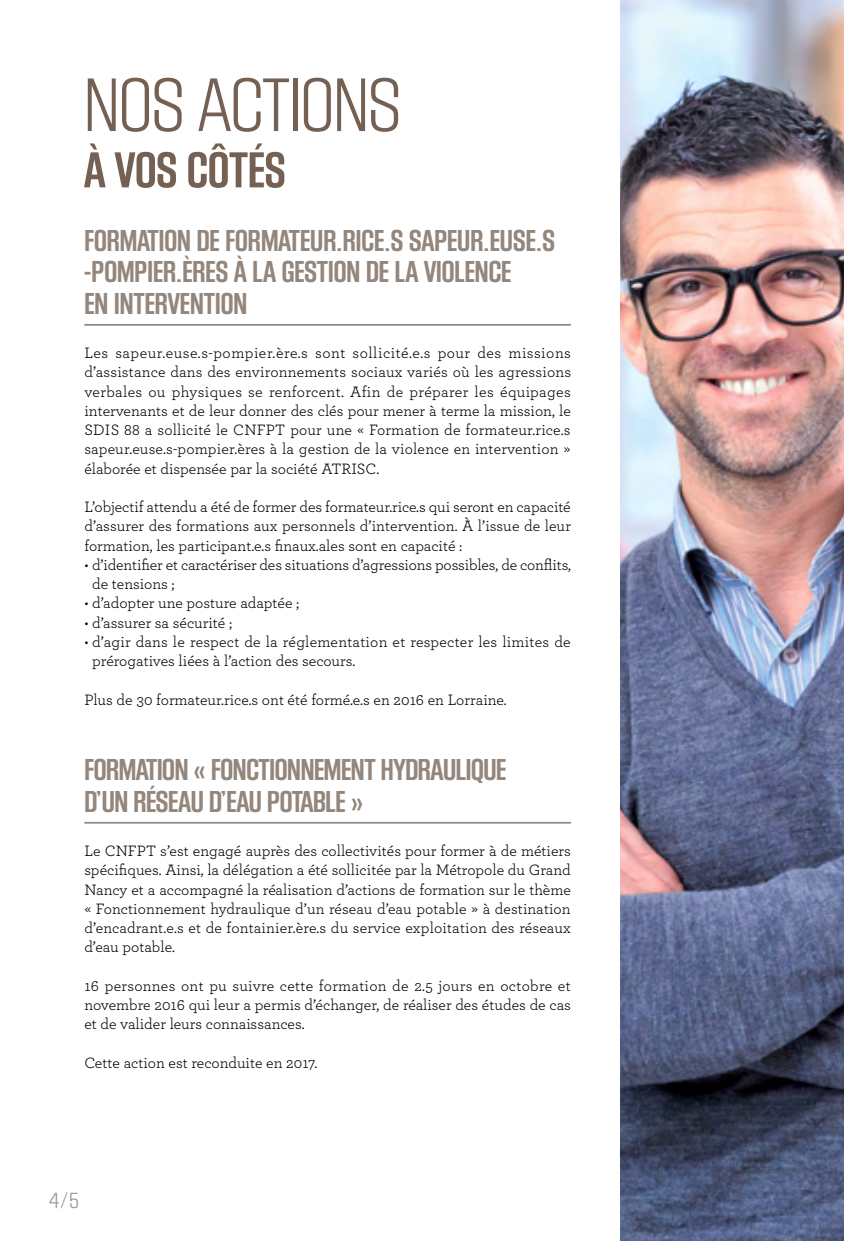
<style>
.page{position:relative;width:844px;height:1241px;background:#fff}
.page>*{position:absolute;margin:0;border:0;box-sizing:border-box;transform-origin:0 0}
.t1{font:78.75px "Block Gothic Light Cond";color:#756153}
.t2{font:52.5px "Block Gothic Bold Cond";color:#756153}
.t3{font:31.5px/31.5px "Block Gothic Bold Cond";color:#93867c}
.t4{font:22.75px "Block Gothic Light Cond";color:#939598}
.t5{font:15.75px/19.2px "Archer";color:#000;text-align:justify}
</style>
<div class="page">
<hr style="left:84px;top:324px;width:486px;height:1px;background:#93867c">
<hr style="left:84px;top:821px;width:486px;height:2px;background:#93867c">
<img style="left:620px;top:0;width:223px;height:1240px">
<h1 class="t1" style="left:84px;top:64px;width:318px">NOS ACTIONS</h1>
<h2 class="t2" style="left:84px;top:142px;width:203px">À VOS CÔTÉS</h2>
<h3 class="t3" style="left:84px;top:226px;width:470px">FORMATION DE FORMATEUR.RICE.S SAPEUR.EUSE.S -POMPIER.ÈRES À LA GESTION DE LA VIOLENCE<br>EN INTERVENTION</h3>
<p class="t5" style="left:84px;top:343px;width:488px">Les sapeur.euse.s-pompier.ère.s sont sollicité.e.s pour des missions d’assistance dans des environnements sociaux variés où les agressions verbales ou physiques se renforcent. Afin de préparer les équipages intervenants et de leur donner des clés pour mener à terme la mission, le SDIS 88 a sollicité le CNFPT pour une « Formation de formateur.rice.s sapeur.euse.s-pompier.ères à la gestion de la violence en intervention » élaborée et dispensée par la société ATRISC.</p>
<p class="t5" style="left:84px;top:497px;width:488px">L’objectif attendu a été de former des formateur.rice.s qui seront en capacité d’assurer des formations aux personnels d’intervention. À l’issue de leur formation, les participant.e.s finaux.ales sont en capacité :</p>
<p class="t5" style="left:92px;top:554px;width:480px;text-indent:-8px">• d’identifier et caractériser des situations d’agressions possibles, de conflits, de tensions ;</p>
<p class="t5" style="left:84px;top:593px;width:216px">• d’adopter une posture adaptée ;</p>
<p class="t5" style="left:84px;top:612px;width:149px">• d’assurer sa sécurité ;</p>
<p class="t5" style="left:92px;top:631px;width:480px;text-indent:-8px">• d’agir dans le respect de la réglementation et respecter les limites de prérogatives liées à l’action des secours.</p>
<p class="t5" style="left:84px;top:689px;width:424px">Plus de 30 formateur.rice.s ont été formé.e.s en 2016 en Lorraine.</p>
<h3 class="t3" style="left:84px;top:755px;width:423px">FORMATION « FONCTIONNEMENT HYDRAULIQUE<br>D’UN RÉSEAU D’EAU POTABLE »</h3>
<p class="t5" style="left:84px;top:840px;width:488px">Le CNFPT s’est engagé auprès des collectivités pour former à de métiers spécifiques. Ainsi, la délégation a été sollicitée par la Métropole du Grand Nancy et a accompagné la réalisation d’actions de formation sur le thème « Fonctionnement hydraulique d’un réseau d’eau potable » à destination d’encadrant.e.s et de fontainier.ère.s du service exploitation des réseaux d’eau potable.</p>
<p class="t5" style="left:84px;top:975px;width:488px">16 personnes ont pu suivre cette formation de 2.5 jours en octobre et novembre 2016 qui leur a permis d’échanger, de réaliser des études de cas et de valider leurs connaissances.</p>
<p class="t5" style="left:84px;top:1052px;width:234px">Cette action est reconduite en 2017.</p>
<h3 class="t4" style="left:50px;top:1188px;width:31px">4/5</h3>
</div>
